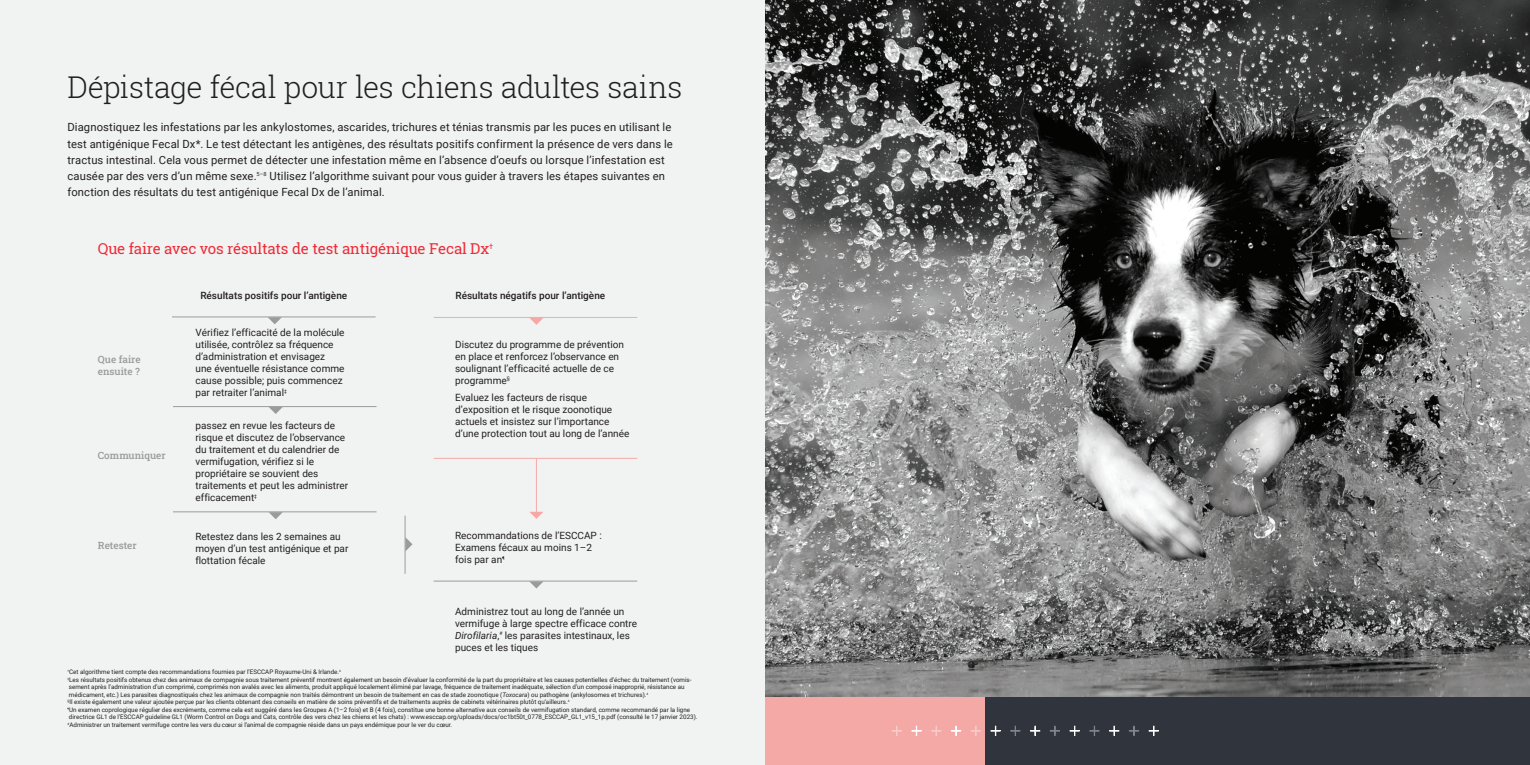
<style>
.page{position:relative;width:1530px;height:765px;background:#fff}
.page>*{position:absolute;margin:0;border:0;box-sizing:border-box;transform-origin:0 0}
.Head_2{font:300 30px "Roboto Slab";letter-spacing:-.015em;color:#231f20}
.Subhead_New{font:15px "Roboto Slab";letter-spacing:-.01em;color:#ee2b37}
.Head_2-2{font:11.25px/16.2px "Roboto";letter-spacing:.01em;color:#231f20}
.t1{font:10px/12px "Roboto";color:#231f20}
.t2{font:500 10px "Roboto";color:#231f20}
.t3{font:500 10px/12px "Roboto Slab";color:#9a9b9b}
.t4{font:6.25px/7.5px "Roboto";color:#231f20}
.s1{font-style:italic}
</style>
<div class="page">
<div style="left:0;top:0;width:765px;height:765px;background:#f1f3f3"></div>
<svg style="left:530px;top:318px;width:13px;height:7px"></svg>
<svg style="left:530px;top:512px;width:13px;height:7px"></svg>
<hr style="left:536px;top:459px;width:1px;height:54px;background:#f5a9a7">
<hr style="left:434px;top:317px;width:203px;height:1px;background:#f5a9a7">
<hr style="left:434px;top:458px;width:203px;height:1px;background:#f5a9a7">
<svg style="left:268px;top:318px;width:13px;height:6px"></svg>
<hr style="left:172px;top:317px;width:204px;height:1px;background:#9a9b9b">
<svg style="left:269px;top:407px;width:14px;height:7px"></svg>
<hr style="left:173px;top:406px;width:204px;height:1px;background:#9a9b9b">
<svg style="left:269px;top:513px;width:13px;height:6px"></svg>
<hr style="left:173px;top:512px;width:204px;height:1px;background:#9a9b9b">
<svg style="left:406px;top:538px;width:7px;height:13px"></svg>
<hr style="left:405px;top:516px;width:1px;height:58px;background:#9a9b9b">
<svg style="left:530px;top:582px;width:13px;height:7px"></svg>
<hr style="left:434px;top:581px;width:203px;height:1px;background:#9a9b9b">
<img style="left:765px;top:0;width:765px;height:697px">
<div style="left:765px;top:697px;width:765px;height:68px;background:#f5a9a7"></div>
<div style="left:986px;top:697px;width:544px;height:68px;background:#30343c"></div>
<svg style="left:1149px;top:726px;width:10px;height:10px"></svg>
<svg style="left:1129px;top:726px;width:10px;height:10px"></svg>
<svg style="left:1109px;top:726px;width:10px;height:10px"></svg>
<svg style="left:1089px;top:726px;width:10px;height:10px"></svg>
<svg style="left:1070px;top:726px;width:10px;height:10px"></svg>
<svg style="left:1050px;top:726px;width:10px;height:10px"></svg>
<svg style="left:1030px;top:726px;width:10px;height:10px"></svg>
<svg style="left:1010px;top:726px;width:10px;height:10px"></svg>
<svg style="left:991px;top:726px;width:10px;height:10px"></svg>
<svg style="left:971px;top:726px;width:10px;height:10px"></svg>
<svg style="left:951px;top:726px;width:10px;height:10px"></svg>
<svg style="left:931px;top:726px;width:10px;height:10px"></svg>
<svg style="left:911px;top:726px;width:11px;height:10px"></svg>
<svg style="left:892px;top:726px;width:10px;height:10px"></svg>
<p class="Head_2" style="left:68px;top:67px;width:616px">Dépistage fécal pour les chiens adultes sains</p>
<p class="Head_2-2" style="left:68px;top:119px;width:607px">Diagnostiquez les infestations par les ankylostomes, ascarides, trichures et ténias transmis par les puces en utilisant le test antigénique Fecal Dx*. Le test détectant les antigènes, des résultats positifs confirment la présence de vers dans le tractus intestinal. Cela vous permet de détecter une infestation même en l’absence d’oeufs ou lorsque l’infestation est causée par des vers d’un même sexe.<sup>5–8</sup> Utilisez l’algorithme suivant pour vous guider à travers les étapes suivantes en fonction des résultats du test antigénique Fecal Dx de l’animal.</p>
<p class="Subhead_New" style="left:98px;top:238px;width:397px">Que faire avec vos résultats de test antigénique Fecal Dx<sup>†</sup></p>
<p class="t3" style="left:98px;top:353px;width:44px">Que faire ensuite ?</p>
<p class="t3" style="left:98px;top:449px;width:69px">Communiquer</p>
<p class="t3" style="left:98px;top:539px;width:40px">Retester</p>
<p class="t2" style="left:200px;top:288px;width:148px">Résultats positifs pour l’antigène</p>
<p class="t2" style="left:455px;top:289px;width:151px">Résultats négatifs pour l’antigène</p>
<p class="t1" style="left:196px;top:326px;width:151px">Vérifiez l’efficacité de la molécule utilisée, contrôlez sa fréquence d’administration et envisagez<br>une éventuelle résistance comme cause possible; puis commencez par retraiter l’animal<sup>‡</sup></p>
<p class="t1" style="left:455px;top:338px;width:170px">Discutez du programme de prévention en place et renforcez l’observance en soulignant l’efficacité actuelle de ce programme<sup>§</sup></p>
<p class="t1" style="left:455px;top:391px;width:176px">Evaluez les facteurs de risque d’exposition et le risque zoonotique actuels et insistez sur l’importance d’une protection tout au long de l’année</p>
<p class="t1" style="left:196px;top:419px;width:154px">passez en revue les facteurs de risque et discutez de l’observance du traitement et du calendrier de vermifugation, vérifiez si le propriétaire se souvient des traitements et peut les administrer efficacement<sup>‡</sup></p>
<p class="t1" style="left:195px;top:530px;width:155px">Retestez dans les 2 semaines au moyen d’un test antigénique et par flottation fécale</p>
<p class="t1" style="left:455px;top:529px;width:148px">Recommandations de l’ESCCAP :<br>Examens fécaux au moins 1–2 fois par an<sup>¶</sup></p>
<p class="t1" style="left:455px;top:605px;width:184px">Administrez tout au long de l’année un vermifuge à large spectre efficace contre <span class="s1">Dirofilaria</span>,<sup>#</sup> les parasites intestinaux, les puces et les tiques</p>
<p class="t4" style="left:68px;top:668px;width:275px"><sup>†</sup>Cet algorithme tient compte des recommandations fournies par l’ESCCAP Royaume-Uni &amp; Irlande.<sup>4</sup></p>
<p class="t4" style="left:68px;top:676px;width:626px"><sup>‡</sup>Les résultats positifs obtenus chez des animaux de compagnie sous traitement préventif montrent également un besoin d’évaluer la conformité de la part du propriétaire et les causes potentielles d’échec du traitement (vomis&shy;sement après l’administration d’un comprimé, comprimés non avalés avec les aliments, produit appliqué localement éliminé par lavage, fréquence de traitement inadéquate, sélection d’un composé inapproprié, résistance au médicament, etc.) Les parasites diagnostiqués chez les animaux de compagnie non traités démontrent un besoin de traitement en cas de stade zoonotique (<span class="s1">Toxocara</span>) ou pathogène (ankylosomes et trichures).<sup>4</sup></p>
<p class="t4" style="left:68px;top:698px;width:503px"><sup>§</sup>Il existe également une valeur ajoutée perçue par les clients obtenant des conseils en matière de soins préventifs et de traitements auprès de cabinets vétérinaires plutôt qu’ailleurs.<sup>4</sup></p>
<p class="t4" style="left:68px;top:706px;width:632px"><sup>¶</sup>Un examen coprologique régulier des excréments, comme cela est suggéré dans les Groupes A (1–2 fois) et B (4 fois), constitue une bonne alternative aux conseils de vermifugation standard, comme recommandé par la ligne directrice GL1 de l’ESCCAP guideline GL1 (Worm Control on Dogs and Cats, contrôle des vers chez les chiens et les chats) : www.esccap.org/uploads/docs/oc1bt50t_0778_ESCCAP_GL1_v15_1p.pdf (consulté le 17 janvier 2023).</p>
<p class="t4" style="left:68px;top:721px;width:386px"><sup>#</sup>Administrer un traitement vermifuge contre les vers du cœur si l’animal de compagnie réside dans un pays endémique pour le ver du cœur.</p>
</div>
